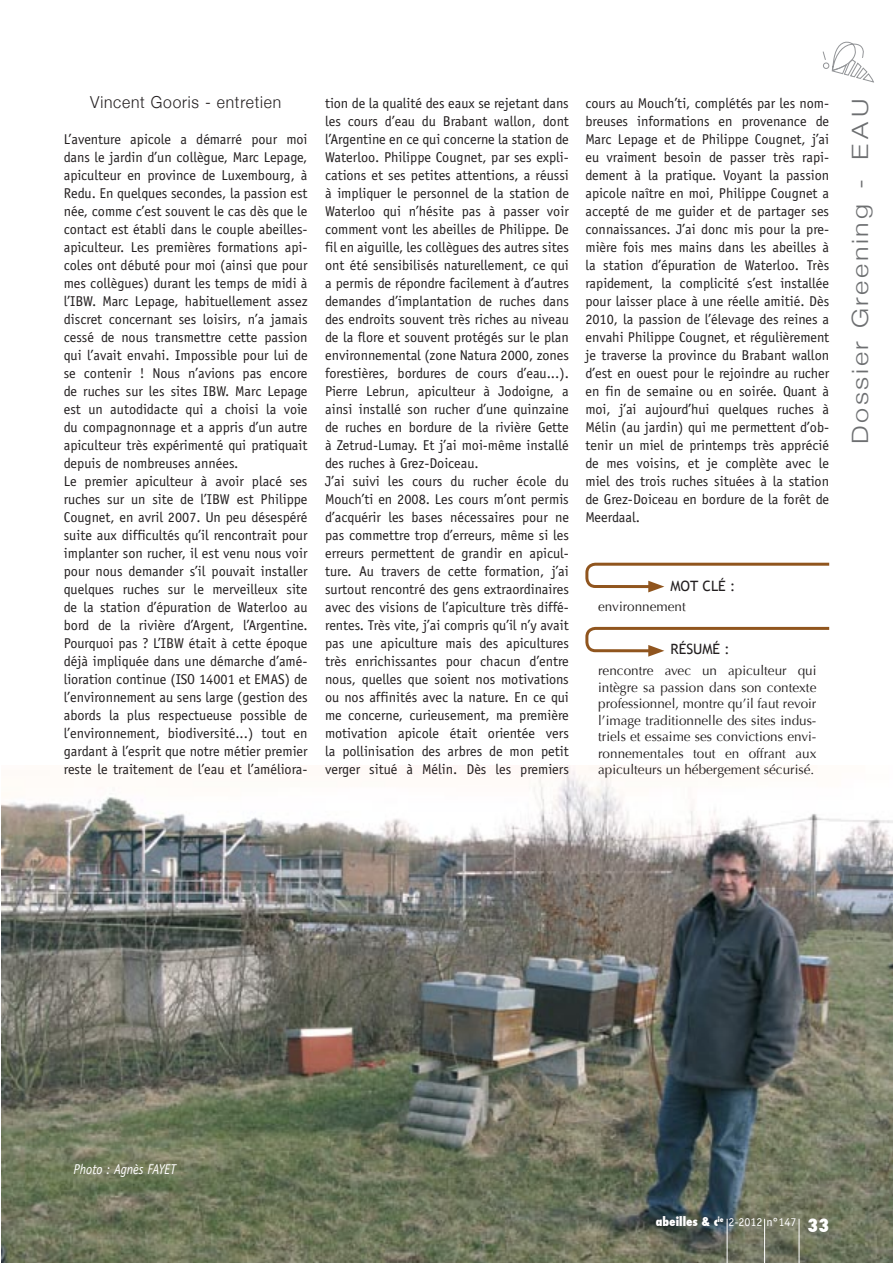
<style>
.page{position:relative;width:893px;height:1263px;background:#fff}
.page>*{position:absolute;margin:0;border:0;box-sizing:border-box;transform-origin:0 0}
.t1{font:300 22.5px "Helvetica Neue";letter-spacing:.1em;color:#6d6f71;scale:1.2 1}
.t2{font:800 condensed 18px "Futura";color:#fff}
.t3{font:300 16.5px "Helvetica Neue";letter-spacing:.05em;color:#231f20;scale:.95 1}
.t4{font:14.25px/18px "Officina Sans";color:#231f20;text-align:justify}
.t5{font:italic 14.25px "Officina Sans";color:#fff;scale:.9 1}
.t6{font:14.25px "Trebuchet MS";color:#231f20}
.t7{font:13.5px/16.5px "Optima";color:#231f20;text-align:justify}
.t8{font:12px "Officina Sans";color:#fff}
.s1{font-family:"Futura";font-weight:800;font-stretch:condensed}
</style>
<div class="page">
<svg style="left:822px;top:41px;width:52px;height:42px"></svg>
<img style="left:1px;top:765px;width:892px;height:498px">
<svg style="left:585px;top:562px;width:245px;height:30px"></svg>
<svg style="left:585px;top:626px;width:245px;height:31px"></svg>
<hr style="left:727px;top:1219px;width:1px;height:44px;background:#fff">
<hr style="left:764px;top:1219px;width:1px;height:44px;background:#fff">
<hr style="left:799px;top:1219px;width:1px;height:44px;background:#fff">
<p class="t3" style="left:90px;top:92px;width:203px">Vincent Gooris - entretien</p>
<p class="t4" style="left:64px;top:130px;width:245px">L’aventure apicole a démarré pour moi dans le jardin d’un collègue, Marc Lepage, apiculteur en province de Luxembourg, à Redu. En quelques secondes, la passion est née, comme c’est souvent le cas dès que le contact est établi dans le couple abeilles&shy;apiculteur. Les premières formations api&shy;coles ont débuté pour moi (ainsi que pour mes collègues) durant les temps de midi à l’IBW. Marc Lepage, habituellement assez discret concernant ses loisirs, n’a jamais cessé de nous transmettre cette passion qui l’avait envahi. Impossible pour lui de se contenir ! Nous n’avions pas encore de ruches sur les sites IBW. Marc Lepage est un autodidacte qui a choisi la voie du compagnonnage et a appris d’un autre apiculteur très expérimenté qui pratiquait depuis de nombreuses années.</p>
<p class="t4" style="left:64px;top:472px;width:245px">Le premier apiculteur à avoir placé ses ruches sur un site de l’IBW est Philippe Cougnet, en avril 2007. Un peu désespéré suite aux difficultés qu’il rencontrait pour implanter son rucher, il est venu nous voir pour nous demander s’il pouvait installer quelques ruches sur le merveilleux site de la station d’épuration de Waterloo au bord de la rivière d’Argent, l’Argentine.<br>Pourquoi pas ? L’IBW était à cette époque déjà impliquée dans une démarche d’amé&shy;lioration continue (ISO 14001 et EMAS) de l’environnement au sens large (gestion des abords la plus respectueuse possible de l’environnement, biodiversité...) tout en gardant à l’esprit que notre métier premier reste le traitement de l’eau et l’améliora-</p>
<p class="t4" style="left:325px;top:94px;width:245px">tion de la qualité des eaux se rejetant dans les cours d’eau du Brabant wallon, dont l’Argentine en ce qui concerne la station de Waterloo. Philippe Cougnet, par ses expli&shy;cations et ses petites attentions, a réussi à impliquer le personnel de la station de Waterloo qui n’hésite pas à passer voir comment vont les abeilles de Philippe. De fil en aiguille, les collègues des autres sites ont été sensibilisés naturellement, ce qui a permis de répondre facilement à d’autres demandes d’implantation de ruches dans des endroits souvent très riches au niveau de la flore et souvent protégés sur le plan environnemental (zone Natura 2000, zones forestières, bordures de cours d’eau...).<br>Pierre Lebrun, apiculteur à Jodoigne, a ainsi installé son rucher d’une quinzaine de ruches en bordure de la rivière Gette à Zetrud-Lumay. Et j’ai moi-même installé des ruches à Grez-Doiceau.</p>
<p class="t4" style="left:325px;top:472px;width:245px">J’ai suivi les cours du rucher école du Mouch’ti en 2008. Les cours m’ont permis d’acquérir les bases nécessaires pour ne pas commettre trop d’erreurs, même si les erreurs permettent de grandir en apicul&shy;ture. Au travers de cette formation, j’ai surtout rencontré des gens extraordinaires avec des visions de l’apiculture très diffé&shy;rentes. Très vite, j’ai compris qu’il n’y avait pas une apiculture mais des apicultures très enrichissantes pour chacun d’entre nous, quelles que soient nos motivations ou nos affinités avec la nature. En ce qui me concerne, curieusement, ma première motivation apicole était orientée vers la pollinisation des arbres de mon petit verger situé à Mélin. Dès les premiers</p>
<p class="t4" style="left:585px;top:94px;width:245px">cours au Mouch’ti, complétés par les nom&shy;breuses informations en provenance de Marc Lepage et de Philippe Cougnet, j’ai eu vraiment besoin de passer très rapi&shy;dement à la pratique. Voyant la passion apicole naître en moi, Philippe Cougnet a accepté de me guider et de partager ses connaissances. J’ai donc mis pour la pre&shy;mière fois mes mains dans les abeilles à la station d’épuration de Waterloo. Très rapidement, la complicité s’est installée pour laisser place à une réelle amitié. Dès 2010, la passion de l’élevage des reines a envahi Philippe Cougnet, et régulièrement je traverse la province du Brabant wallon d’est en ouest pour le rejoindre au rucher en fin de semaine ou en soirée. Quant à moi, j’ai aujourd’hui quelques ruches à Mélin (au jardin) qui me permettent d’ob&shy;tenir un miel de printemps très apprécié de mes voisins, et je complète avec le miel des trois ruches situées à la station de Grez-Doiceau en bordure de la forêt de Meerdaal.</p>
<p class="t6" style="left:670px;top:577px;width:66px">MOT CLÉ :</p>
<p class="t7" style="left:598px;top:599px;width:89px">environnement</p>
<p class="t6" style="left:670px;top:641px;width:61px">RÉSUMÉ :</p>
<p class="t7" style="left:598px;top:663px;width:220px">rencontre avec un apiculteur qui intègre sa passion dans son contexte professionnel, montre qu’il faut revoir l’image traditionnelle des sites indus&shy;triels et essaime ses convictions envi&shy;ronnementales tout en offrant aux apiculteurs un hébergement sécurisé.</p>
<p class="t1" style="left:846px;top:444px;width:290px;rotate:-90deg">Dossier Greening - EAU</p>
<p class="t5" style="left:73px;top:1160px;width:115px">Photo : Agnès FAYET</p>
<p class="t8" style="left:656px;top:1215px;width:142px"><span class="s1">abeilles &amp; c</span><sup>ie</sup> 2-2012 n°147</p>
<p class="t2" style="left:807px;top:1213px;width:23px">33</p>
</div>
